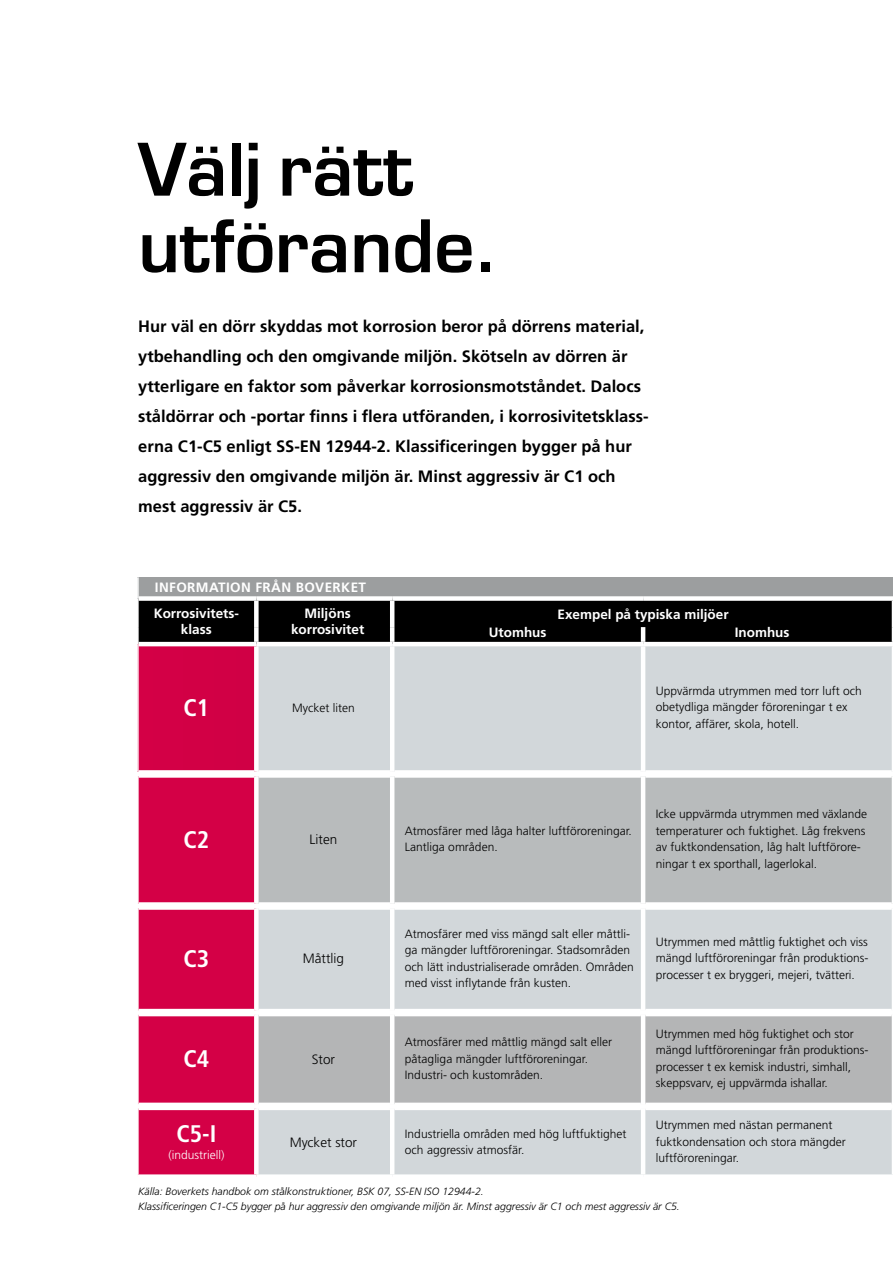
<style>
.page{position:relative;width:893px;height:1263px;background:#fff}
.page>*{position:absolute;margin:0;border:0;box-sizing:border-box;transform-origin:0 0}
.t1{font:600 70.5px/76.5px "Eurostile";color:#000}
.t2{font:700 condensed 24px "Frutiger";color:#fff}
.t3{font:700 16.5px/30px "Frutiger";color:#000}
.t4{font:700 13.5px/16.2px "Frutiger";color:#fff;text-align:center}
.t5{font:700 13.5px/26.4px "Frutiger";letter-spacing:.03em;color:#fff}
.t6{font:300 13.5px "Frutiger";color:#000}
.t7{font:300 12px/16.5px "Frutiger";color:#000}
.t8{font:300 12px "Frutiger";color:#fff}
.t9{font:italic 300 10.5px/15px "Frutiger";color:#000}
</style>
<div class="page">
<div style="left:138px;top:644px;width:118px;height:128px;background:#d20045"></div>
<div style="left:259px;top:646px;width:633px;height:528px;background:#d2d7da"></div>
<div style="left:392px;top:644px;width:251px;height:128px;background:#d2d7da"></div>
<div style="left:259px;top:905px;width:633px;height:202px;background:#d2d7da"></div>
<div style="left:139px;top:778px;width:115px;height:396px;background:#d40046"></div>
<div style="left:259px;top:778px;width:633px;height:124px;background:#b8bbbc"></div>
<div style="left:259px;top:1016px;width:633px;height:86px;background:#b4b5b6"></div>
<hr style="left:137px;top:644px;width:2px;height:128px;background:#fff">
<hr style="left:139px;top:770px;width:115px;height:3px;background:#fff">
<hr style="left:259px;top:770px;width:131px;height:3px;background:#fff">
<hr style="left:394px;top:770px;width:247px;height:3px;background:#fff">
<hr style="left:645px;top:770px;width:247px;height:3px;background:#fff">
<hr style="left:259px;top:775px;width:131px;height:3px;background:#fff">
<hr style="left:394px;top:775px;width:247px;height:3px;background:#fff">
<hr style="left:645px;top:775px;width:247px;height:3px;background:#fff">
<hr style="left:139px;top:902px;width:115px;height:3px;background:#fff">
<hr style="left:259px;top:902px;width:131px;height:3px;background:#fff">
<hr style="left:394px;top:902px;width:247px;height:3px;background:#fff">
<hr style="left:645px;top:902px;width:247px;height:3px;background:#fff">
<hr style="left:139px;top:907px;width:115px;height:3px;background:#fff">
<hr style="left:259px;top:907px;width:131px;height:3px;background:#fff">
<hr style="left:394px;top:907px;width:247px;height:3px;background:#fff">
<hr style="left:645px;top:907px;width:247px;height:3px;background:#fff">
<hr style="left:139px;top:1009px;width:115px;height:3px;background:#fff">
<hr style="left:259px;top:1009px;width:131px;height:3px;background:#fff">
<hr style="left:394px;top:1009px;width:247px;height:3px;background:#fff">
<hr style="left:645px;top:1009px;width:247px;height:3px;background:#fff">
<hr style="left:139px;top:1013px;width:115px;height:3px;background:#fff">
<hr style="left:259px;top:1013px;width:131px;height:3px;background:#fff">
<hr style="left:394px;top:1013px;width:247px;height:3px;background:#fff">
<hr style="left:645px;top:1013px;width:247px;height:3px;background:#fff">
<hr style="left:139px;top:1102px;width:115px;height:3px;background:#fff">
<hr style="left:259px;top:1102px;width:131px;height:3px;background:#fff">
<hr style="left:394px;top:1102px;width:247px;height:3px;background:#fff">
<hr style="left:645px;top:1102px;width:247px;height:3px;background:#fff">
<hr style="left:139px;top:1107px;width:115px;height:3px;background:#fff">
<hr style="left:259px;top:1107px;width:131px;height:3px;background:#fff">
<hr style="left:394px;top:1107px;width:247px;height:3px;background:#fff">
<hr style="left:645px;top:1107px;width:247px;height:3px;background:#fff">
<div style="left:254px;top:646px;width:5px;height:126px;background:#fff"></div>
<hr style="left:390px;top:646px;width:4px;height:126px;background:#fff">
<hr style="left:641px;top:646px;width:4px;height:126px;background:#fff">
<svg style="left:259px;top:772px;width:633px;height:4px"></svg>
<hr style="left:390px;top:776px;width:4px;height:128px;background:#fff">
<hr style="left:641px;top:776px;width:4px;height:128px;background:#fff">
<svg style="left:390px;top:904px;width:4px;height:4px"></svg>
<svg style="left:641px;top:904px;width:4px;height:4px"></svg>
<hr style="left:390px;top:908px;width:4px;height:102px;background:#fff">
<hr style="left:641px;top:908px;width:4px;height:102px;background:#fff">
<svg style="left:390px;top:1010px;width:4px;height:5px"></svg>
<svg style="left:641px;top:1010px;width:4px;height:5px"></svg>
<hr style="left:390px;top:1015px;width:4px;height:89px;background:#fff">
<hr style="left:641px;top:1015px;width:4px;height:89px;background:#fff">
<svg style="left:390px;top:1104px;width:4px;height:4px"></svg>
<svg style="left:641px;top:1104px;width:4px;height:4px"></svg>
<hr style="left:390px;top:1108px;width:4px;height:66px;background:#fff">
<hr style="left:641px;top:1108px;width:4px;height:66px;background:#fff">
<svg style="left:137px;top:577px;width:756px;height:69px;background:#4d4d4e"></svg>
<hr style="left:641px;top:627px;width:4px;height:15px;background:#fff">
<div style="left:254px;top:601px;width:5px;height:26px;background:#fff"></div>
<hr style="left:390px;top:601px;width:4px;height:26px;background:#fff">
<div style="left:254px;top:627px;width:5px;height:15px;background:#fff"></div>
<hr style="left:390px;top:627px;width:4px;height:15px;background:#fff">
<h1 class="t1" style="left:138px;top:131px;width:363px">Välj rätt utförande.</h1>
<p class="t3" style="left:138px;top:311px;width:512px">Hur väl en dörr skyddas mot korrosion beror på dörrens material, ytbehandling och den omgivande miljön. Skötseln av dörren är ytterligare en faktor som påverkar korrosionsmotståndet. Dalocs ståldörrar och -portar finns i flera utföranden, i korrosivitetsklass&shy;erna C1-C5 enligt SS-EN 12944-2. Klassificeringen bygger på hur aggressiv den omgivande miljön är. Minst aggressiv är C1 och mest aggressiv är C5.</p>
<p class="t5" style="left:154px;top:574px;width:214px">INFORMATION FRÅN BOVERKET<br>Korrosivitets-</p>
<p class="t4" style="left:181px;top:622px;width:32px">klass</p>
<p class="t4" style="left:291px;top:605px;width:75px">Miljöns korrosivitet</p>
<p class="t4" style="left:558px;top:606px;width:173px">Exempel på typiska miljöer</p>
<p class="t4" style="left:489px;top:624px;width:59px">Utomhus</p>
<p class="t4" style="left:735px;top:624px;width:56px">Inomhus</p>
<h2 class="t2" style="left:183px;top:693px;width:27px">C1</h2>
<p class="t7" style="left:292px;top:699px;width:64px">Mycket liten</p>
<p class="t7" style="left:656px;top:683px;width:208px">Uppvärmda utrymmen med torr luft och obetydliga mängder föroreningar t ex kontor, affärer, skola, hotell.</p>
<h2 class="t2" style="left:183px;top:825px;width:27px">C2</h2>
<p class="t6" style="left:310px;top:832px;width:29px">Liten</p>
<p class="t7" style="left:405px;top:823px;width:228px">Atmosfärer med låga halter luftföroreningar.<br>Lantliga områden.</p>
<p class="t7" style="left:656px;top:806px;width:213px">Icke uppvärmda utrymmen med växlande temperaturer och fuktighet. Låg frekvens av fuktkondensation, låg halt luftförore&shy;ningar t ex sporthall, lagerlokal.</p>
<h2 class="t2" style="left:183px;top:944px;width:27px">C3</h2>
<p class="t6" style="left:303px;top:951px;width:43px">Måttlig</p>
<h2 class="t2" style="left:183px;top:1044px;width:27px">C4</h2>
<p class="t6" style="left:312px;top:1051px;width:25px">Stor</p>
<p class="t7" style="left:405px;top:925px;width:230px">Atmosfärer med viss mängd salt eller måttli&shy;ga mängder luftföroreningar. Stadsområden och lätt industrialiserade områden. Områden med visst inflytande från kusten.</p>
<p class="t7" style="left:656px;top:934px;width:214px;text-align:justify">Utrymmen med måttlig fuktighet och viss mängd luftföroreningar från produktions&shy;processer t ex bryggeri, mejeri, tvätteri.</p>
<p class="t7" style="left:405px;top:1034px;width:209px">Atmosfärer med måttlig mängd salt eller påtagliga mängder luftföroreningar.<br>Industri- och kustområden.</p>
<p class="t7" style="left:656px;top:1026px;width:214px">Utrymmen med hög fuktighet och stor mängd luftföroreningar från produktions&shy;processer t ex kemisk industri, simhall, skeppsvarv, ej uppvärmda ishallar.</p>
<p class="t6" style="left:290px;top:1134px;width:69px">Mycket stor</p>
<p class="t7" style="left:405px;top:1125px;width:223px">Industriella områden med hög luftfuktighet och aggressiv atmosfär.</p>
<p class="t7" style="left:656px;top:1117px;width:192px">Utrymmen med nästan permanent fuktkondensation och stora mängder luftföroreningar.</p>
<p class="t9" style="left:138px;top:1184px;width:543px">Källa: Boverkets handbok om stålkonstruktioner, BSK 07, SS-EN ISO 12944-2.<br>Klassificeringen C1-C5 bygger på hur aggressiv den omgivande miljön är. Minst aggressiv är C1 och mest aggressiv är C5.</p>
<h2 class="t2" style="left:176px;top:1119px;width:42px">C5-I</h2>
<p class="t8" style="left:168px;top:1147px;width:58px">(industriell)</p>
</div>
